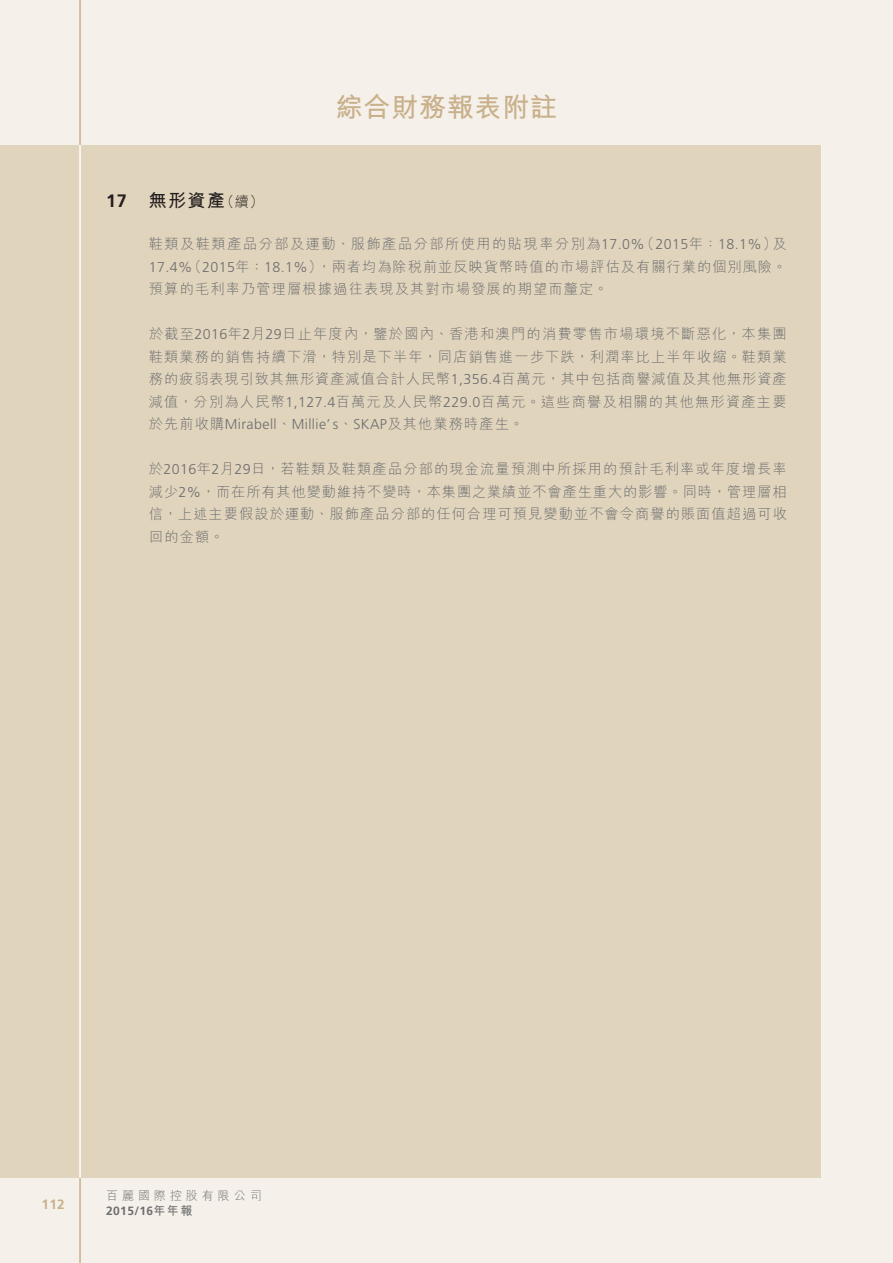
<style>
.page{position:relative;width:893px;height:1263px;background:#f5f0e9}
.page>*{position:absolute;margin:0;border:0;box-sizing:border-box;transform-origin:0 0}
.t1{font:700 27px "M Hei HK";letter-spacing:.03em;color:#c8b08b}
.t2{font:700 18px "M Hei HK";color:#231f20}
.t3{font:300 14.25px/22.5px "M Hei HK";letter-spacing:.075em;color:#6c6d70;text-align:justify}
.t4{font:300 14.25px "Frutiger LT Std";letter-spacing:.03em;color:#6c6d70}
.t5{font:700 13.5px "Frutiger LT Std";color:#c8b08b}
.t6{font:700 12px "Frutiger LT Std";letter-spacing:.03em;color:#6c6d70}
.t7{font:300 12px "M Hei HK";letter-spacing:.33em;color:#6c6d70}
.s1{font-family:"Frutiger LT Std"}
.s2{font-weight:300;font-size:14.25px}
.s3{font-family:"M Hei HK"}
</style>
<div class="page">
<div style="left:0;top:145px;width:821px;height:1033px;background:#e1d4bc"></div>
<hr style="left:79px;top:145px;width:2px;height:1033px;background:#fff">
<hr style="left:79px;top:0;width:2px;height:145px;background:#c8b08b">
<hr style="left:79px;top:1178px;width:2px;height:85px;background:#c8b08b">
<h1 class="t1" style="left:336px;top:88px;width:223px">綜合財務報表附註</h1>
<p class="t2" style="left:106px;top:188px;width:159px"><span class="s1">17</span> 無形資產<span class="s2">（續）</span></p>
<p class="t3" style="left:149px;top:232px;width:639px">鞋類及鞋類產品分部及運動、服飾產品分部所使用的貼現率分別為<span class="s1">17.0%</span>（<span class="s1">2015</span>年：<span class="s1">18.1%</span>）及<span class="s1">17.4%</span>（<span class="s1">2015</span>年：<span class="s1">18.1%</span>），兩者均為除稅前並反映貨幣時值的市場評估及有關行業的個別風險。預算的毛利率乃管理層根據過往表現及其對市場發展的期望而釐定。</p>
<p class="t3" style="left:149px;top:322px;width:639px">於截至<span class="s1">2016</span>年<span class="s1">2</span>月<span class="s1">29</span>日止年度內，鑒於國內、香港和澳門的消費零售市場環境不斷惡化，本集團鞋類業務的銷售持續下滑，特別是下半年，同店銷售進一步下跌，利潤率比上半年收縮。鞋類業務的疲弱表現引致其無形資產減值合計人民幣<span class="s1">1,356.4</span>百萬元，其中包括商譽減值及其他無形資產減值，分別為人民幣<span class="s1">1,127.4</span>百萬元及人民幣<span class="s1">229.0</span>百萬元。這些商譽及相關的其他無形資產主要</p>
<p class="t4" style="left:149px;top:416px;width:377px"><span class="s3">於先前收購</span>Mirabell<span class="s3">、</span>Millie’s<span class="s3">、</span>SKAP<span class="s3">及其他業務時產生。</span></p>
<p class="t3" style="left:149px;top:457px;width:640px">於<span class="s1">2016</span>年<span class="s1">2</span>月<span class="s1">29</span>日，若鞋類及鞋類產品分部的現金流量預測中所採用的預計毛利率或年度增長率減少<span class="s1">2%</span>，而在所有其他變動維持不變時，本集團之業績並不會產生重大的影響。同時，管理層相信，上述主要假設於運動、服飾產品分部的任何合理可預見變動並不會令商譽的賬面值超過可收回的金額。</p>
<p class="t5" style="left:42px;top:1197px;width:25px">112</p>
<p class="t7" style="left:106px;top:1187px;width:157px">百麗國際控股有限公司</p>
<p class="t6" style="left:106px;top:1204px;width:88px">2015/16<span class="s3">年年報</span></p>
</div>
